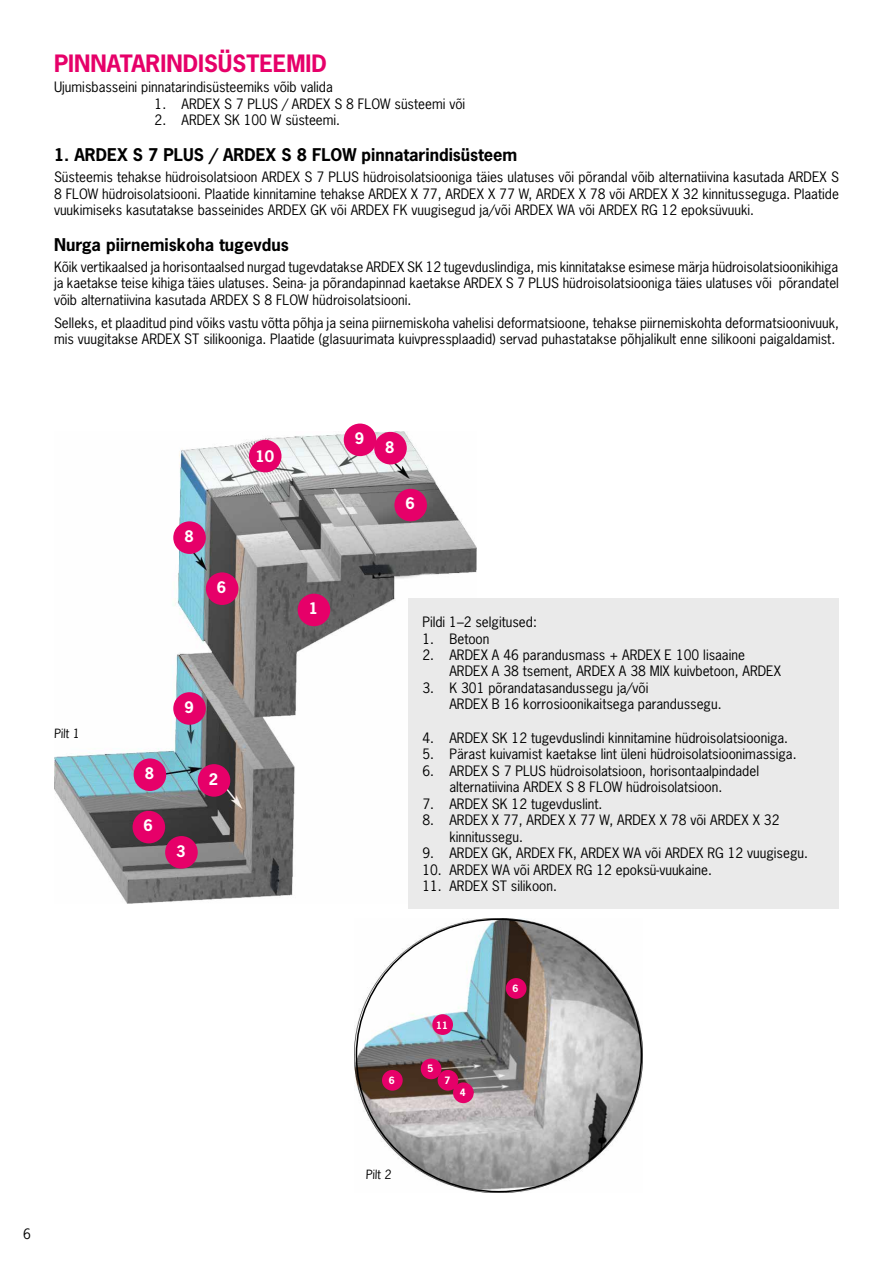
<style>
.page{position:relative;width:893px;height:1263px;background:#fff}
.page>*{position:absolute;margin:0;border:0;box-sizing:border-box;transform-origin:0 0}
.t1{font:700 22.5px "News Gothic Std";color:#e60069}
.t2{font:700 16.5px "News Gothic Std";color:#000}
.t3{font:700 15px "News Gothic Std";color:#fff}
.t4{font:13.5px/16.5px "News Gothic Std";color:#000}
.t5{font:12px "News Gothic Std";color:#000}
.t6{font:700 9.6px "News Gothic Std";color:#fff}
</style>
<div class="page">
<img style="left:54px;top:432px;width:422px;height:471px">
<div style="left:298px;top:594px;width:32px;height:32px;background:#e60069;border-radius:50%"></div>
<div style="left:198px;top:764px;width:32px;height:33px;background:#e60069;border-radius:50%"></div>
<div style="left:165px;top:836px;width:33px;height:33px;background:#e60069;border-radius:50%"></div>
<div style="left:133px;top:811px;width:32px;height:32px;background:#e60069;border-radius:50%"></div>
<div style="left:374px;top:432px;width:33px;height:32px;background:#e60069;border-radius:50%"></div>
<div style="left:173px;top:521px;width:33px;height:33px;background:#e60069;border-radius:50%"></div>
<div style="left:134px;top:758px;width:32px;height:33px;background:#e60069;border-radius:50%"></div>
<div style="left:344px;top:423px;width:32px;height:33px;background:#e60069;border-radius:50%"></div>
<div style="left:173px;top:692px;width:33px;height:33px;background:#e60069;border-radius:50%"></div>
<div style="left:249px;top:440px;width:32px;height:32px;background:#e60069;border-radius:50%"></div>
<div style="left:394px;top:489px;width:33px;height:32px;background:#e60069;border-radius:50%"></div>
<div style="left:206px;top:572px;width:32px;height:33px;background:#e60069;border-radius:50%"></div>
<img style="left:355px;top:918px;width:287px;height:274px">
<div style="left:453px;top:1082px;width:21px;height:21px;background:#e60069;border-radius:50%"></div>
<div style="left:421px;top:1058px;width:20px;height:21px;background:#e60069;border-radius:50%"></div>
<div style="left:382px;top:1070px;width:21px;height:21px;background:#e60069;border-radius:50%"></div>
<div style="left:438px;top:1070px;width:20px;height:21px;background:#e60069;border-radius:50%"></div>
<div style="left:432px;top:1014px;width:21px;height:21px;background:#e60069;border-radius:50%"></div>
<div style="left:506px;top:978px;width:20px;height:21px;background:#e60069;border-radius:50%"></div>
<div style="left:408px;top:598px;width:431px;height:311px;background:#eaeaea"></div>
<h1 class="t1" style="left:54px;top:48px;width:274px">PINNATARINDISÜSTEEMID</h1>
<p class="t4" style="left:54px;top:79px;width:280px">Ujumisbasseini pinnatarindisüsteemiks võib valida</p>
<p class="t4" style="left:155px;top:95px;width:312px">1. ARDEX S 7 PLUS / ARDEX S 8 FLOW süsteemi või</p>
<p class="t4" style="left:155px;top:112px;width:187px">2. ARDEX SK 100 W süsteemi.</p>
<p class="t2" style="left:54px;top:144px;width:465px">1. ARDEX S 7 PLUS / ARDEX S 8 FLOW pinnatarindisüsteem</p>
<p class="t4" style="left:54px;top:169px;width:786px;text-align:justify">Süsteemis tehakse hüdroisolatsioon ARDEX S 7 PLUS hüdroisolatsiooniga täies ulatuses või põrandal võib alternatiivina kasutada ARDEX S 8 FLOW hüdroisolatsiooni. Plaatide kinnitamine tehakse ARDEX X 77, ARDEX X 77 W, ARDEX X 78 või ARDEX X 32 kinnitusseguga. Plaatide vuukimiseks kasutatakse basseinides ARDEX GK või ARDEX FK vuugisegud ja/või ARDEX WA või ARDEX RG 12 epoksüvuuki.</p>
<p class="t2" style="left:54px;top:234px;width:236px">Nurga piirnemiskoha tugevdus</p>
<p class="t4" style="left:54px;top:258px;width:786px;text-align:justify">Kõik vertikaalsed ja horisontaalsed nurgad tugevdatakse ARDEX SK 12 tugevduslindiga, mis kinnitatakse esimese märja hüdroisolatsioonikihiga ja kaetakse teise kihiga täies ulatuses. Seina- ja põrandapinnad kaetakse ARDEX S 7 PLUS hüdroisolatsiooniga täies ulatuses või põrandatel võib alternatiivina kasutada ARDEX S 8 FLOW hüdroisolatsiooni.</p>
<p class="t4" style="left:54px;top:314px;width:786px">Selleks, et plaaditud pind võiks vastu võtta põhja ja seina piirnemiskoha vahelisi deformatsioone, tehakse piirnemiskohta deformatsioonivuuk, mis vuugitakse ARDEX ST silikooniga. Plaatide (glasuurimata kuivpressplaadid) servad puhastatakse põhjalikult enne silikooni paigaldamist.</p>
<p class="t5" style="left:54px;top:726px;width:28px">Pilt 1</p>
<p class="t3" style="left:184px;top:526px;width:11px">8</p>
<p class="t3" style="left:217px;top:577px;width:11px">6</p>
<p class="t3" style="left:255px;top:446px;width:20px">10</p>
<p class="t3" style="left:145px;top:763px;width:11px">8</p>
<p class="t3" style="left:144px;top:816px;width:11px">6</p>
<p class="t3" style="left:184px;top:697px;width:11px">9</p>
<p class="t3" style="left:209px;top:769px;width:11px">2</p>
<p class="t3" style="left:176px;top:841px;width:11px">3</p>
<p class="t3" style="left:309px;top:599px;width:11px">1</p>
<p class="t3" style="left:355px;top:429px;width:11px">9</p>
<p class="t3" style="left:385px;top:437px;width:11px">8</p>
<p class="t3" style="left:405px;top:494px;width:11px">6</p>
<p class="t4" style="left:422px;top:614px;width:116px">Pildi 1–2 selgitused:</p>
<p class="t4" style="left:422px;top:630px;width:69px">1. Betoon<br>2.</p>
<p class="t4" style="left:422px;top:680px;width:13px">3.</p>
<p class="t4" style="left:449px;top:647px;width:333px">ARDEX A 46 parandusmass + ARDEX E 100 lisaaine ARDEX A 38 tsement, ARDEX A 38 MIX kuivbetoon, ARDEX K 301 põrandatasandussegu ja/või<br>ARDEX B 16 korrosioonikaitsega parandussegu.</p>
<p class="t4" style="left:422px;top:729px;width:367px">4. ARDEX SK 12 tugevduslindi kinnitamine hüdroisolatsiooniga.</p>
<p class="t4" style="left:422px;top:746px;width:376px">5. Pärast kuivamist kaetakse lint üleni hüdroisolatsioonimassiga.</p>
<p class="t4" style="left:449px;top:762px;width:311px;text-indent:-27px">6. ARDEX S 7 PLUS hüdroisolatsioon, horisontaalpindadel alternatiivina ARDEX S 8 FLOW hüdroisolatsioon.</p>
<p class="t4" style="left:422px;top:795px;width:182px">7. ARDEX SK 12 tugevduslint.</p>
<p class="t4" style="left:449px;top:812px;width:332px;text-indent:-27px">8. ARDEX X 77, ARDEX X 77 W, ARDEX X 78 või ARDEX X 32 kinnitussegu.</p>
<p class="t4" style="left:422px;top:845px;width:387px">9. ARDEX GK, ARDEX FK, ARDEX WA või ARDEX RG 12 vuugisegu.</p>
<p class="t4" style="left:422px;top:861px;width:291px">10. ARDEX WA või ARDEX RG 12 epoksü-vuukaine.</p>
<p class="t4" style="left:422px;top:878px;width:136px">11. ARDEX ST silikoon.</p>
<p class="t4" style="left:23px;top:1225px;width:9px">6</p>
<p class="t6" style="left:436px;top:1019px;width:13px">11</p>
<p class="t6" style="left:428px;top:1062px;width:7px">5</p>
<p class="t6" style="left:389px;top:1074px;width:7px">6</p>
<p class="t6" style="left:444px;top:1074px;width:7px">7</p>
<p class="t6" style="left:460px;top:1086px;width:7px">4</p>
<p class="t5" style="left:366px;top:1167px;width:28px">Pilt 2</p>
<p class="t6" style="left:513px;top:982px;width:7px">6</p>
</div>
